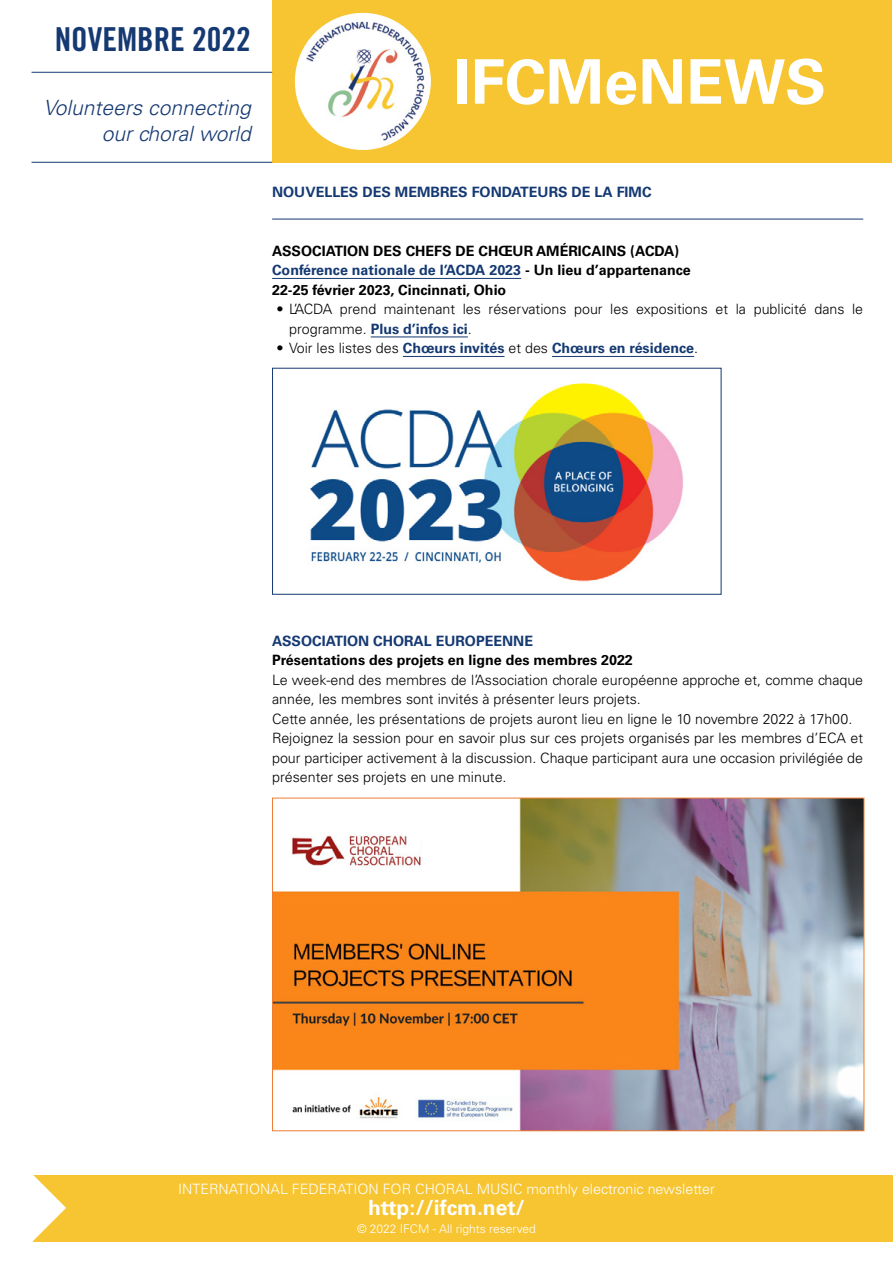
<style>
.page{position:relative;width:893px;height:1263px;background:#fff}
.page>*{position:absolute;margin:0;border:0;box-sizing:border-box;transform-origin:0 0}
.t1{font:700 61.5px "Univers LT Std";color:#fff}
.t2{font:33px "Trade Gothic LT Std Bd Cn 20";color:#153972}
.t3{font:italic 300 21px/25.2px "Univers LT Std";color:#153972;text-align:right}
.t4{font:700 21px "Univers LT Std";color:#fff}
.t5{font:300 14.25px/19.5px "Univers LT Std";color:#000}
.t6{font:700 14.25px/19.5px "Univers LT Std";color:#000}
.t7{font:700 14.25px "Univers LT Std";color:#153972}
.t8{font:300 14.25px "Univers LT Std";color:#fff}
.t9{font:300 12px "Univers LT Std";color:#fff}
.s1{color:#153972}
.s2{font-weight:700;color:#153972}
.s3{font-weight:300;color:#000}
</style>
<div class="page">
<div style="left:33px;top:1176px;width:860px;height:66px;background:#f7c531"></div>
<svg style="left:33px;top:1175px;width:33px;height:66px"></svg>
<hr style="left:272px;top:219px;width:591px;height:1px;background:#153972">
<hr style="left:272px;top:278px;width:249px;height:1px;background:#153972">
<hr style="left:371px;top:337px;width:97px;height:1px;background:#153972">
<hr style="left:403px;top:356px;width:101px;height:1px;background:#153972">
<hr style="left:552px;top:356px;width:142px;height:1px;background:#153972">
<div style="left:272px;top:0;width:619px;height:163px;background:#f7c531"></div>
<img style="left:295px;top:13px;width:135px;height:136px">
<hr style="left:32px;top:72px;width:240px;height:1px;background:#153972">
<hr style="left:32px;top:162px;width:240px;height:1px;background:#153972">
<img style="left:307px;top:382px;width:377px;height:200px">
<div style="left:272px;top:368px;width:449px;height:227px;border:1px solid #153972"></div>
<img style="left:274px;top:800px;width:588px;height:329px">
<h2 class="t2" style="left:55px;top:19px;width:198px">NOVEMBRE 2022</h2>
<h3 class="t3" style="left:44px;top:96px;width:209px">Volunteers connecting our choral world</h3>
<h1 class="t1" style="left:454px;top:46px;width:374px">IFCMeNEWS</h1>
<p class="t7" style="left:272px;top:184px;width:381px">NOUVELLES DES MEMBRES FONDATEURS DE LA FIMC</p>
<p class="t6" style="left:272px;top:241px;width:420px">ASSOCIATION DES CHEFS DE CHŒUR AMÉRICAINS (ACDA)<br><span class="s1">Conférence nationale de l’ACDA 2023</span> - Un lieu d’appartenance<br>22-25 février 2023, Cincinnati, Ohio</p>
<p class="t5" style="left:289px;top:300px;width:576px;text-indent:-13px">• L’ACDA prend maintenant les réservations pour les expositions et la publicité dans le programme. <span class="s2">Plus d’infos ici</span>.</p>
<p class="t7" style="left:276px;top:340px;width:423px"><span class="s3">• Voir les listes des</span> Chœurs invités <span class="s3">et des</span> Chœurs en résidence<span class="s3">.</span></p>
<p class="t7" style="left:272px;top:632px;width:262px">ASSOCIATION CHORAL EUROPEENNE</p>
<p class="t6" style="left:272px;top:651px;width:362px">Présentations des projets en ligne des membres 2022</p>
<p class="t5" style="left:272px;top:670px;width:593px">Le week-end des membres de l’Association chorale européenne approche et, comme chaque année, les membres sont invités à présenter leurs projets.<br>Cette année, les présentations de projets auront lieu en ligne le 10 novembre 2022 à 17h00.<br>Rejoignez la session pour en savoir plus sur ces projets organisés par les membres d’ECA et pour participer activement à la discussion. Chaque participant aura une occasion privilégiée de présenter ses projets en une minute.</p>
<p class="t8" style="left:178px;top:1180px;width:538px">INTERNATIONAL FEDERATION FOR CHORAL MUSIC monthly electronic newsletter</p>
<h3 class="t4" style="left:368px;top:1195px;width:158px">http://ifcm.net/</h3>
<p class="t9" style="left:357px;top:1221px;width:180px">© 2022 IFCM - All rights reserved</p>
</div>
